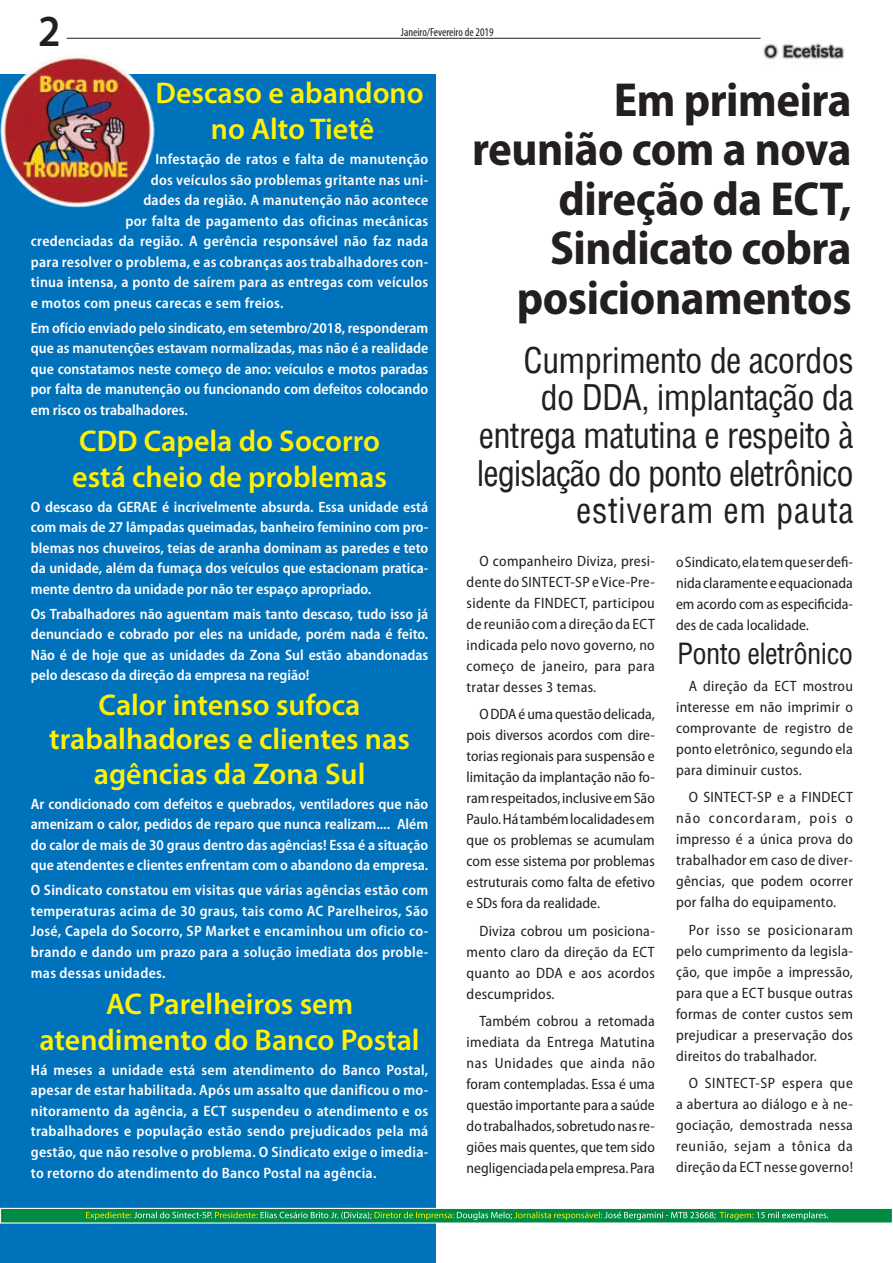
<style>
.page{position:relative;width:893px;height:1263px;background:#fff}
.page>*{position:absolute;margin:0;border:0;box-sizing:border-box;transform-origin:0 0}
.t1{font:700 semi-condensed 48px/49.5px "Myriad Pro";letter-spacing:-.01em;color:#231f20;text-align:right}
.t2{font:600 44.55px "Myriad Pro";color:#231f20;scale:.94 1}
.t3{font:34.5px/37.5px "Switzerland Condensed";letter-spacing:-.02em;color:#231f20;text-align:right}
.t4{font:600 30px/36px "Myriad Pro";color:#fff101;text-align:center}
.t5{font:28.5px "Switzerland Condensed";letter-spacing:-.02em;color:#231f20}
.t6{font:600 semi-condensed 15px/20.5px "Myriad Pro";letter-spacing:.02em;color:#fff;text-align:justify}
.t7{font:semi-condensed 15px/21px "Myriad Pro";letter-spacing:.02em;color:#231f20;text-align:justify}
.t8{font:condensed 11.7px "Myriad Pro";color:#231f20}
</style>
<div class="page">
<img style="left:763px;top:41px;width:82px;height:18px">
<hr style="left:67px;top:38px;width:694px;height:1px;background:#231f20">
<div style="left:0;top:74px;width:436px;height:1189px;background:#0072bc"></div>
<div style="left:1px;top:1208px;width:891px;height:15px;background:#008b43"></div>
<div style="left:0;top:1208px;width:893px;height:15px;border:1px solid #fff"></div>
<svg style="left:86px;top:1211px;width:742px;height:9px"></svg>
<img style="left:0;top:55px;width:155px;height:153px">
<h2 class="t2" style="left:38px;top:2px;width:25px">2</h2>
<p class="t8" style="left:401px;top:26px;width:94px">Janeiro/Fevereiro de 2019</p>
<h3 class="t4" style="left:156px;top:74px;width:270px">Descaso e abandono no Alto Tietê</h3>
<p class="t6" style="left:155px;top:149px;width:274px">Infestação de ratos e falta de manutenção</p>
<p class="t6" style="left:151px;top:170px;width:279px">dos veículos são problemas gritante nas uni-</p>
<p class="t6" style="left:143px;top:190px;width:287px">dades da região. A manutenção não acontece</p>
<p class="t6" style="left:125px;top:211px;width:305px">por falta de pagamento das oficinas mecânicas</p>
<p class="t6" style="left:31px;top:231px;width:399px">credenciadas da região. A gerência responsável não faz nada</p>
<p class="t6" style="left:31px;top:252px;width:399px">para resolver o problema, e as cobranças aos trabalhadores con-</p>
<p class="t6" style="left:31px;top:272px;width:399px">tinua intensa, a ponto de saírem para as entregas com veículos</p>
<p class="t6" style="left:31px;top:293px;width:254px">e motos com pneus carecas e sem freios.</p>
<p class="t6" style="left:31px;top:318px;width:399px">Em ofício enviado pelo sindicato, em setembro/2018, responderam que as manutenções estavam normalizadas, mas não é a realidade que constatamos neste começo de ano: veículos e motos paradas por falta de manutenção ou funcionando com defeitos colocando em risco os trabalhadores.</p>
<h3 class="t4" style="left:72px;top:422px;width:316px;text-align:left">CDD Capela do Socorro está cheio de problemas</h3>
<p class="t6" style="left:31px;top:497px;width:399px">O descaso da GERAE é incrivelmente absurda. Essa unidade está com mais de 27 lâmpadas queimadas, banheiro feminino com pro&shy;blemas nos chuveiros, teias de aranha dominam as paredes e teto da unidade, além da fumaça dos veículos que estacionam pratica&shy;mente dentro da unidade por não ter espaço apropriado.</p>
<p class="t6" style="left:31px;top:604px;width:399px">Os Trabalhadores não aguentam mais tanto descaso, tudo isso já denunciado e cobrado por eles na unidade, porém nada é feito.<br>Não é de hoje que as unidades da Zona Sul estão abandonadas pelo descaso da direção da empresa na região!</p>
<h3 class="t4" style="left:49px;top:687px;width:362px;line-height:34.5px">Calor intenso sufoca trabalhadores e clientes nas agências da Zona Sul</h3>
<p class="t6" style="left:31px;top:794px;width:399px">Ar condicionado com defeitos e quebrados, ventiladores que não amenizam o calor, pedidos de reparo que nunca realizam.... Além do calor de mais de 30 graus dentro das agências! Essa é a situação que atendentes e clientes enfrentam com o abandono da empresa.</p>
<p class="t6" style="left:31px;top:880px;width:399px">O Sindicato constatou em visitas que várias agências estão com temperaturas acima de 30 graus, tais como AC Parelheiros, São José, Capela do Socorro, SP Market e encaminhou um oficio co&shy;brando e dando um prazo para a solução imediata dos proble&shy;mas dessas unidades.</p>
<h3 class="t4" style="left:39px;top:985px;width:382px">AC Parelheiros sem atendimento do Banco Postal</h3>
<p class="t6" style="left:31px;top:1059px;width:399px">Há meses a unidade está sem atendimento do Banco Postal, apesar de estar habilitada. Após um assalto que danificou o mo&shy;nitoramento da agência, a ECT suspendeu o atendimento e os trabalhadores e população estão sendo prejudicados pela má gestão, que não resolve o problema. O Sindicato exige o imedia&shy;to retorno do atendimento do Banco Postal na agência.</p>
<h1 class="t1" style="left:472px;top:76px;width:381px">Em primeira reunião com a nova direção da ECT,<br>Sindicato cobra posicionamentos</h1>
<h3 class="t3" style="left:477px;top:341px;width:378px">Cumprimento de acordos<br>do DDA, implantação da entrega matutina e respeito à legislação do ponto eletrônico estiveram em pauta</h3>
<p class="t7" style="left:467px;top:551px;width:190px;text-indent:13px">O companheiro Diviza, presi&shy;dente do SINTECT-SP e Vice-Pre&shy;sidente da FINDECT, participou de reunião com a direção da ECT indicada pelo novo governo, no começo de janeiro, para para tratar desses 3 temas.</p>
<p class="t7" style="left:467px;top:704px;width:190px;text-indent:13px">O DDA é uma questão delicada, pois diversos acordos com dire&shy;torias regionais para suspensão e limitação da implantação não fo&shy;ram respeitados, inclusive em São Paulo. Há também localidades em que os problemas se acumulam com esse sistema por problemas estruturais como falta de efetivo e SDs fora da realidade.</p>
<p class="t7" style="left:467px;top:920px;width:190px;text-indent:13px">Diviza cobrou um posiciona&shy;mento claro da direção da ECT quanto ao DDA e aos acordos descumpridos.</p>
<p class="t7" style="left:467px;top:1011px;width:190px;text-indent:13px">Também cobrou a retomada imediata da Entrega Matutina nas Unidades que ainda não foram contempladas. Essa é uma questão importante para a saúde do trabalhados, sobretudo nas re&shy;giões mais quentes, que tem sido negligenciada pela empresa. Para</p>
<p class="t7" style="left:676px;top:552px;width:178px">o Sindicato, ela tem que ser defi&shy;nida claramente e equacionada em acordo com as especificida&shy;des de cada localidade.</p>
<h3 class="t5" style="left:677px;top:635px;width:177px">Ponto eletrônico</h3>
<p class="t7" style="left:676px;top:676px;width:178px;text-indent:13px">A direção da ECT mostrou interesse em não imprimir o comprovante de registro de ponto eletrônico, segundo ela para diminuir custos.</p>
<p class="t7" style="left:676px;top:787px;width:178px;text-indent:13px">O SINTECT-SP e a FINDECT não concordaram, pois o impresso é a única prova do trabalhador em caso de diver&shy;gências, que podem ocorrer por falha do equipamento.</p>
<p class="t7" style="left:676px;top:920px;width:178px;text-indent:13px">Por isso se posicionaram pelo cumprimento da legisla&shy;ção, que impõe a impressão, para que a ECT busque outras formas de conter custos sem prejudicar a preservação dos direitos do trabalhador.</p>
<p class="t7" style="left:676px;top:1073px;width:178px;text-indent:13px">O SINTECT-SP espera que a abertura ao diálogo e à ne&shy;gociação, demostrada nessa reunião, sejam a tônica da direção da ECT nesse governo!</p>
</div>
